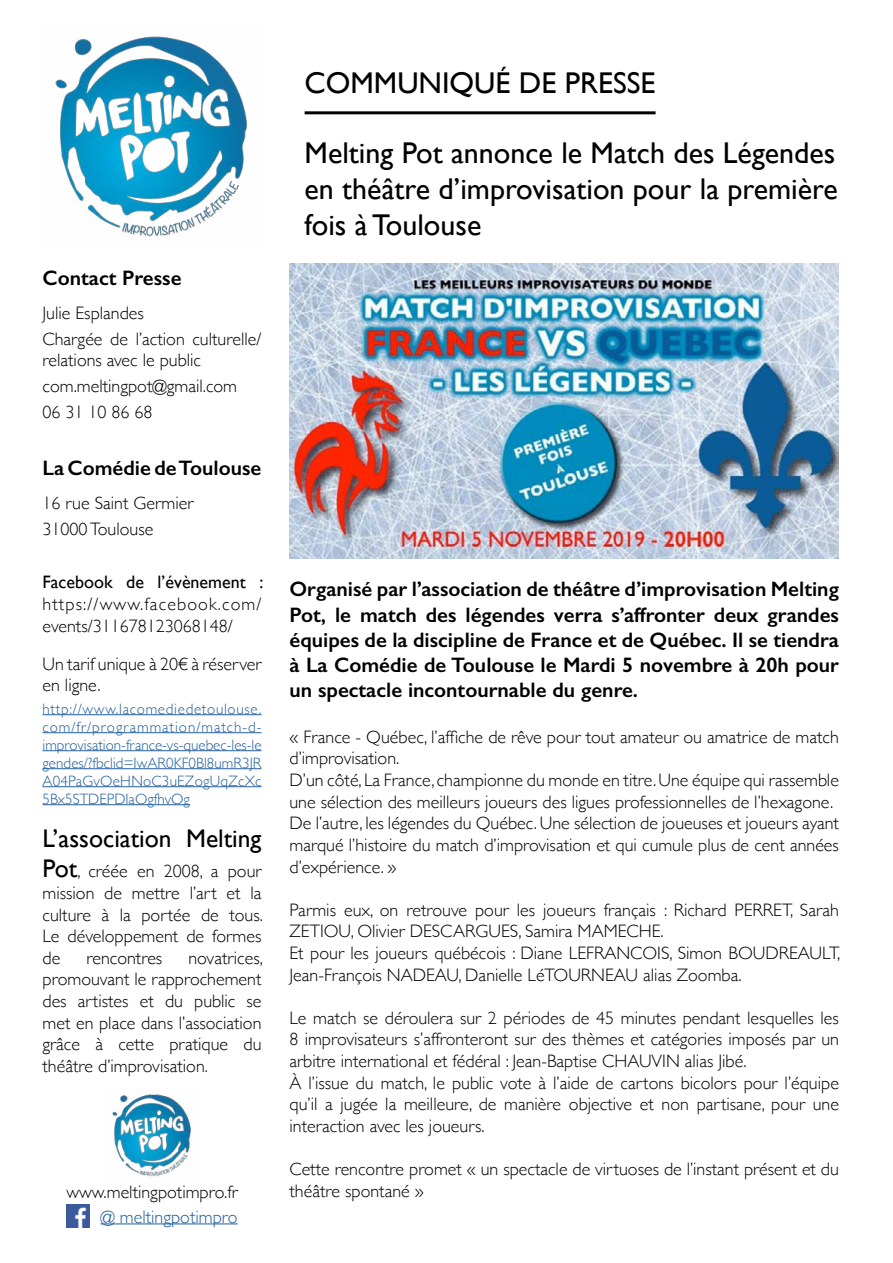
<style>
.page{position:relative;width:893px;height:1263px;background:#fff}
.page>*{position:absolute;margin:0;border:0;box-sizing:border-box;transform-origin:0 0}
.t1{font:30px/36px "Gill Sans";color:#000;text-align:justify}
.t2{font:25.5px "Gill Sans";color:#000}
.t3{font:600 21px/25.2px "Gill Sans";color:#000;text-align:justify}
.t4{font:300 18px/21.6px "Gill Sans";color:#000}
.t5{font:18px "Gill Sans";color:#000}
.t6{font:300 18px "Gill Sans";color:#215e9e}
.t7{font:300 15px/18px "Gill Sans";letter-spacing:.015em;color:#215e9e;text-align:justify}
.s1{font-weight:400;font-size:25.5px}
</style>
<div class="page">
<img style="left:289px;top:264px;width:550px;height:294px">
<hr style="left:305px;top:111px;width:351px;height:3px;background:#000">
<img style="left:55px;top:36px;width:192px;height:201px">
<img style="left:112px;top:1094px;width:79px;height:83px">
<hr style="left:43px;top:714px;width:218px;height:1px;background:#215e9e">
<hr style="left:43px;top:732px;width:218px;height:1px;background:#215e9e">
<hr style="left:43px;top:750px;width:218px;height:1px;background:#215e9e">
<hr style="left:43px;top:768px;width:218px;height:1px;background:#215e9e">
<hr style="left:43px;top:786px;width:218px;height:1px;background:#215e9e">
<hr style="left:43px;top:804px;width:147px;height:1px;background:#215e9e">
<hr style="left:101px;top:1223px;width:137px;height:1px;background:#215e9e">
<img style="left:66px;top:1205px;width:23px;height:23px">
<p class="t3" style="left:43px;top:265px;width:141px">Contact Presse</p>
<p class="t4" style="left:43px;top:299px;width:220px;line-height:25.8px">Julie Esplandes<br>Chargée de l’action culturelle/</p>
<p class="t4" style="left:43px;top:347px;width:196px;line-height:25.8px">relations avec le public com.meltingpot@gmail.com<br>06 31 10 86 68</p>
<p class="t3" style="left:43px;top:455px;width:220px">La Comédie de Toulouse</p>
<p class="t4" style="left:43px;top:489px;width:152px;line-height:25.8px">16 rue Saint Germier<br>31000 Toulouse</p>
<p class="t5" style="left:43px;top:572px;width:222px">Facebook de l’évènement :</p>
<p class="t4" style="left:43px;top:592px;width:221px">https://www.facebook.com/ events/311678123068148/</p>
<p class="t4" style="left:43px;top:652px;width:220px">Un tarif unique à 20€ à réserver en ligne.</p>
<p class="t7" style="left:43px;top:699px;width:221px">http://www.lacomediedetoulouse. com/fr/programmation/match-d&shy;improvisation-france-vs-quebec-les-le gendes/?fbclid=IwAR0KF0Bl8umR3JR A04PaGvOeHNoC3uEZogUqZcXc 5Bx5STDEPDIaOgfhvOg</p>
<h2 class="t2" style="left:43px;top:823px;width:220px">L’association Melting</h2>
<p class="t4" style="left:43px;top:860px;width:222px;text-align:justify"><span class="s1">Pot</span>, créée en 2008, a pour mission de mettre l’art et la culture à la portée de tous.<br>Le développement de formes de</p>
<p class="t4" style="left:43px;top:946px;width:222px;text-align:justify;text-indent:146px">novatrices, promouvant le rapprochement des artistes et du public se met en place dans l’association grâce à cette pratique du théâtre d’improvisation.</p>
<p class="t4" style="left:86px;top:946px;width:77px">rencontres</p>
<p class="t4" style="left:66px;top:1181px;width:173px">www.meltingpotimpro.fr</p>
<p class="t6" style="left:101px;top:1202px;width:139px">@ meltingpotimpro</p>
<h1 class="t1" style="left:305px;top:65px;width:352px">COMMUNIQUÉ DE PRESSE</h1>
<h1 class="t1" style="left:305px;top:135px;width:535px">Melting Pot annonce le Match des Légendes en théâtre d’improvisation pour la première fois à Toulouse</h1>
<p class="t3" style="left:289px;top:576px;width:551px">Organisé par l’association de théâtre d’improvisation Melting Pot, le match des légendes verra s’affronter deux grandes équipes de la discipline de France et de Québec. Il se tiendra à La Comédie de Toulouse le Mardi 5 novembre à 20h pour un spectacle incontournable du genre.</p>
<p class="t4" style="left:289px;top:725px;width:551px">« France - Québec, l’affiche de rêve pour tout amateur ou amatrice de match d’improvisation.<br>D’un côté, La France, championne du monde en titre. Une équipe qui rassemble une sélection des meilleurs joueurs des ligues professionnelles de l’hexagone.<br>De l’autre, les légendes du Québec. Une sélection de joueuses et joueurs ayant marqué l’histoire du match d’improvisation et qui cumule plus de cent années d’expérience. »</p>
<p class="t4" style="left:289px;top:898px;width:552px">Parmis eux, on retrouve pour les joueurs français : Richard PERRET, Sarah ZETIOU, Olivier DESCARGUES, Samira MAMECHE.<br>Et pour les joueurs québécois : Diane LEFRANCOIS, Simon BOUDREAULT, Jean-François NADEAU, Danielle LéTOURNEAU alias Zoomba.</p>
<p class="t4" style="left:289px;top:1006px;width:551px">Le match se déroulera sur 2 périodes de 45 minutes pendant lesquelles les 8 improvisateurs s’affronteront sur des thèmes et catégories imposés par un arbitre international et fédéral : Jean-Baptise CHAUVIN alias Jibé.<br>À l’issue du match, le public vote à l’aide de cartons bicolors pour l’équipe qu’il a jugée la meilleure, de manière objective et non partisane, pour une interaction avec les joueurs.</p>
<p class="t4" style="left:289px;top:1157px;width:551px">Cette rencontre promet « un spectacle de virtuoses de l’instant présent et du théâtre spontané »</p>
</div>
